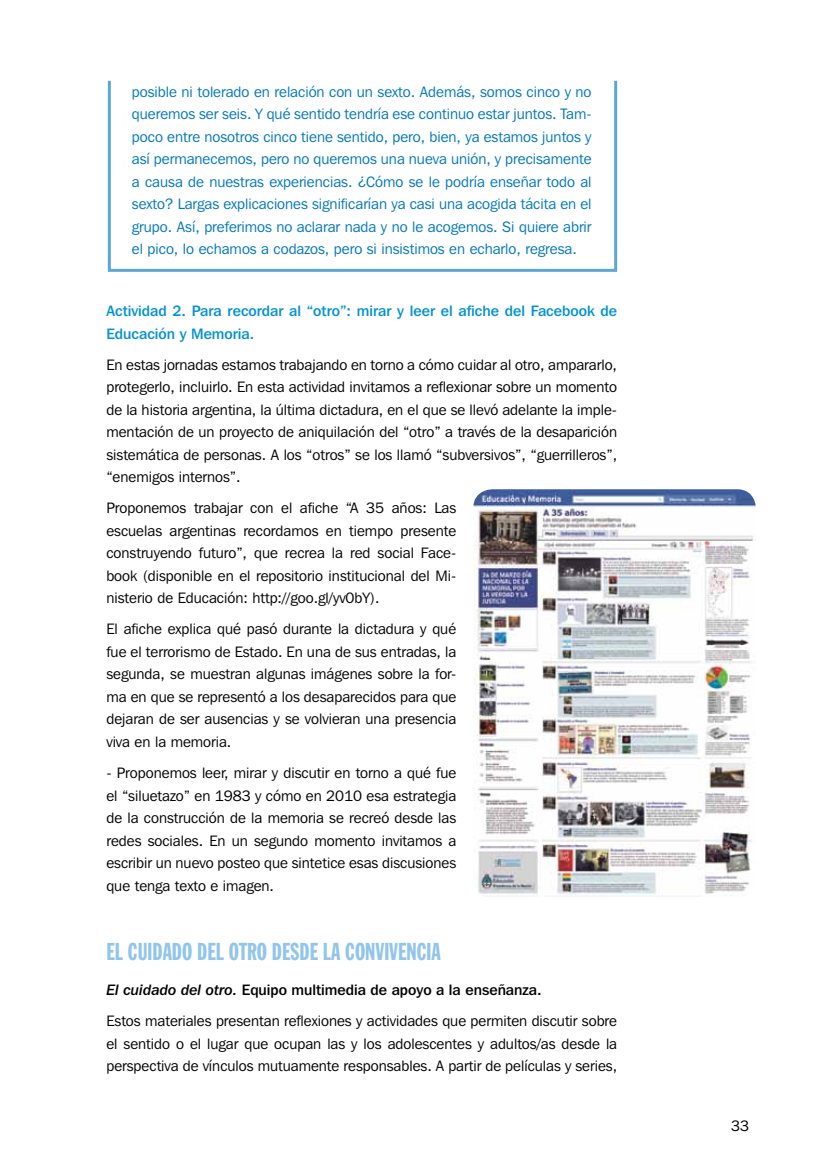
<style>
.page{position:relative;width:830px;height:1170px;background:#fff}
.page>*{position:absolute;margin:0;border:0;box-sizing:border-box;transform-origin:0 0}
.t1{font:24px "Franklin Gothic Extra Cond";color:#92c5eb}
.t2{font:15px/22.5px "Franklin Gothic IT Cby BT";color:#000;text-align:justify}
.t3{font:15px/22.5px "Franklin Gothic IT Cby BT";color:#0077be;text-align:justify}
.t4{font:500 15px/22.5px "Franklin Gothic IT Cby BT";color:#0092d4}
.s1{font-family:"Franklin Gothic IT Cby BT Med Ital"}
.s2{font-weight:500}
</style>
<div class="page">
<img style="left:473px;top:489px;width:282px;height:407px">
<p class="t3" style="left:132px;top:80px;width:461px">posible ni tolerado en relación con un sexto. Además, somos cinco y no queremos ser seis. Y qué sentido tendría ese continuo estar juntos. Tam&shy;poco entre nosotros cinco tiene sentido, pero, bien, ya estamos juntos y así permanecemos, pero no queremos una nueva unión, y precisamente a causa de nuestras experiencias. ¿Cómo se le podría enseñar todo al sexto? Largas explicaciones significarían ya casi una acogida tácita en el grupo. Así, preferimos no aclarar nada y no le acogemos. Si quiere abrir el pico, lo echamos a codazos, pero si insistimos en echarlo, regresa.</p>
<p class="t4" style="left:106px;top:299px;width:512px">Actividad 2. Para recordar al “otro”: mirar y leer el afiche del Facebook de<br>Educación y Memoria.</p>
<p class="t2" style="left:106px;top:353px;width:512px">En estas jornadas estamos trabajando en torno a cómo cuidar al otro, ampararlo, protegerlo, incluirlo. En esta actividad invitamos a reflexionar sobre un momento de la historia argentina, la última dictadura, en el que se llevó adelante la imple&shy;mentación de un proyecto de aniquilación del “otro” a través de la desaparición sistemática de personas. A los “otros” se los llamó “subversivos”, “guerrilleros”, “enemigos internos”.</p>
<p class="t2" style="left:106px;top:496px;width:351px">Proponemos trabajar con el afiche “A 35 años: Las escuelas argentinas recordamos en tiempo presente construyendo futuro”, que recrea la red social Face&shy;book (disponible en el repositorio institucional del Mi&shy;nisterio de Educación: http://goo.gl/yv0bY).</p>
<p class="t2" style="left:106px;top:617px;width:351px">El afiche explica qué pasó durante la dictadura y qué fue el terrorismo de Estado. En una de sus entradas, la segunda, se muestran algunas imágenes sobre la for&shy;ma en que se representó a los desaparecidos para que dejaran de ser ausencias y se volvieran una presencia viva en la memoria.</p>
<p class="t2" style="left:106px;top:761px;width:351px">- Proponemos leer, mirar y discutir en torno a qué fue el “siluetazo” en 1983 y cómo en 2010 esa estrategia de la construcción de la memoria se recreó desde las redes sociales. En un segundo momento invitamos a escribir un nuevo posteo que sintetice esas discusiones que tenga texto e imagen.</p>
<h1 class="t1" style="left:106px;top:938px;width:51px">EL CUIDADO</h1>
<h1 class="t1" style="left:197px;top:938px;width:43px">DEL OTRO</h1>
<h1 class="t1" style="left:272px;top:938px;width:10px">DESDE</h1>
<h1 class="t1" style="left:322px;top:938px;width:85px">LA CONVIVENCIA</h1>
<p class="t2" style="left:106px;top:974px;width:512px;line-height:31px"><span class="s1">El cuidado del otro.</span> <span class="s2">Equipo multimedia de apoyo a la enseñanza.<br></span>Estos materiales presentan reflexiones y actividades que permiten discutir sobre</p>
<p class="t2" style="left:106px;top:1032px;width:512px">el sentido o el lugar que ocupan las y los adolescentes y adultos/as desde la perspectiva de vínculos mutuamente responsables. A partir de películas y series,</p>
<p class="t2" style="left:730px;top:1113px;width:19px">33</p>
</div>
